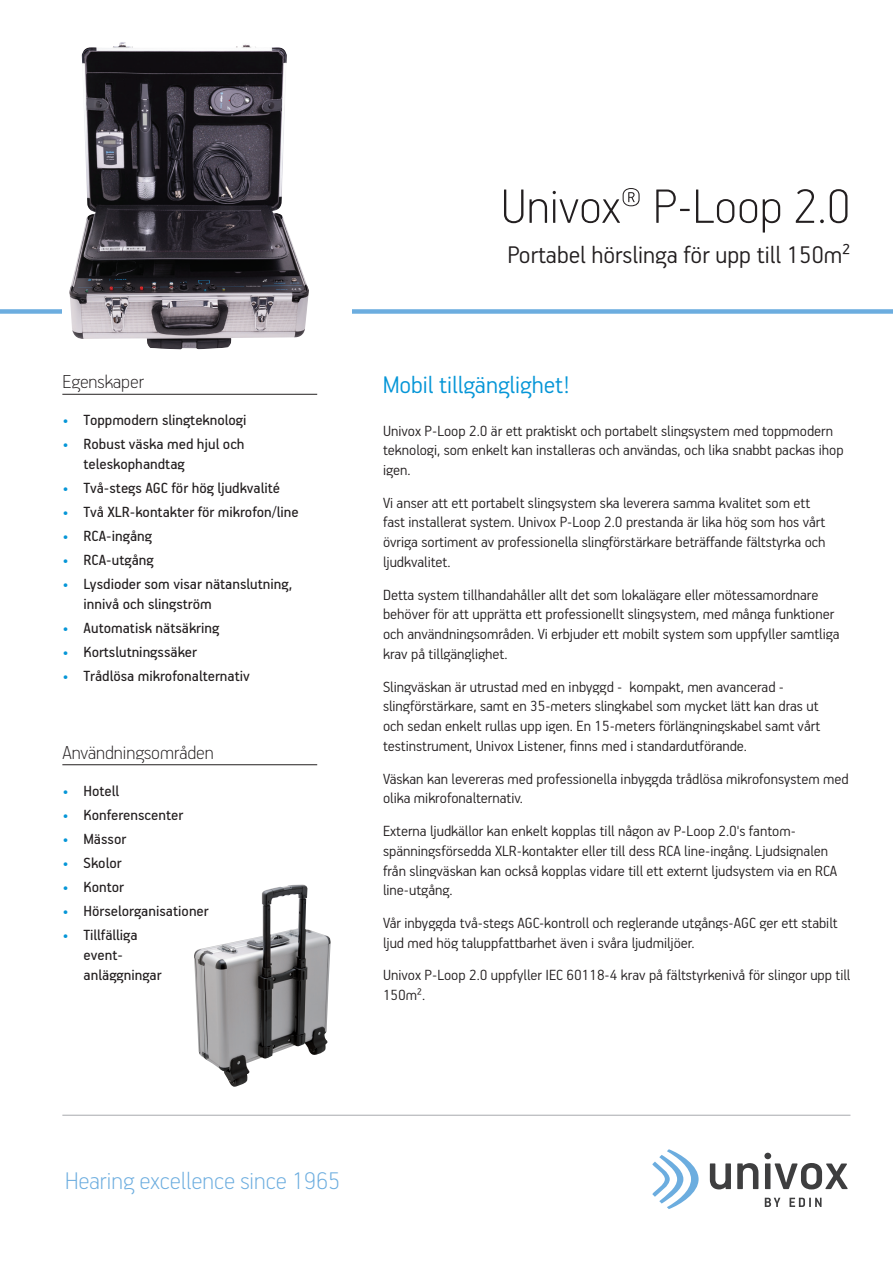
<style>
.page{position:relative;width:893px;height:1263px;background:#fff}
.page>*{position:absolute;margin:0;border:0;box-sizing:border-box;transform-origin:0 0}
.t1{font:100 54px "PF Handbook Pro";color:#231f20}
.t2{font:300 27px "PF Handbook Pro";color:#231f20}
.t3{font:100 27px "PF Handbook Pro";color:#6caddf}
.t4{font:300 27px "PF Handbook Pro";color:#0696d7}
.t5{font:100 21px "PF Handbook Pro";color:#231f20}
.t6{font:300 16.5px/19.8px "PF Handbook Pro";color:#231f20}
.t7{font:16.5px/19.8px "PF Handbook Pro";color:#231f20}
.s1{color:#0696d7}
</style>
<div class="page">
<hr style="left:62px;top:1115px;width:788px;height:1px;background:#a8a9ad">
<hr style="left:62px;top:394px;width:255px;height:1px;background:#231f20">
<hr style="left:62px;top:764px;width:255px;height:1px;background:#231f20">
<div style="left:0;top:309px;width:893px;height:5px;background:#6caddf"></div>
<svg style="left:710px;top:1163px;width:21px;height:26px"></svg>
<svg style="left:737px;top:1163px;width:21px;height:26px"></svg>
<svg style="left:764px;top:1153px;width:84px;height:36px"></svg>
<svg style="left:652px;top:1149px;width:47px;height:60px"></svg>
<svg style="left:765px;top:1198px;width:15px;height:9px"></svg>
<svg style="left:789px;top:1198px;width:32px;height:9px"></svg>
<img style="left:194px;top:884px;width:137px;height:203px">
<div style="left:62px;top:297px;width:290px;height:24px;background:#fff"></div>
<img style="left:69px;top:42px;width:240px;height:308px">
<p class="t5" style="left:62px;top:369px;width:83px">Egenskaper</p>
<p class="t7" style="left:62px;top:409px;width:186px"><span class="s1">•</span> Toppmodern slingteknologi</p>
<p class="t7" style="left:84px;top:434px;width:163px;text-indent:-21px"><span class="s1">•</span> Robust väska med hjul och teleskophandtag</p>
<p class="t7" style="left:62px;top:477px;width:219px"><span class="s1">•</span> Två-stegs AGC för hög ljudkvalité</p>
<p class="t7" style="left:62px;top:501px;width:238px"><span class="s1">•</span> Två XLR-kontakter för mikrofon/line</p>
<p class="t7" style="left:62px;top:526px;width:91px"><span class="s1">•</span> RCA-ingång</p>
<p class="t7" style="left:62px;top:550px;width:93px"><span class="s1">•</span> RCA-utgång</p>
<p class="t7" style="left:84px;top:574px;width:210px;text-indent:-21px"><span class="s1">•</span> Lysdioder som visar nätanslutning, innivå och slingström</p>
<p class="t7" style="left:62px;top:617px;width:158px"><span class="s1">•</span> Automatisk nätsäkring</p>
<p class="t7" style="left:62px;top:642px;width:136px"><span class="s1">•</span> Kortslutningssäker</p>
<p class="t7" style="left:62px;top:666px;width:189px"><span class="s1">•</span> Trådlösa mikrofonalternativ</p>
<p class="t5" style="left:62px;top:739px;width:153px">Användningsområden</p>
<p class="t7" style="left:62px;top:780px;width:58px"><span class="s1">•</span> Hotell</p>
<p class="t7" style="left:62px;top:804px;width:122px"><span class="s1">•</span> Konferenscenter</p>
<p class="t7" style="left:62px;top:828px;width:66px"><span class="s1">•</span> Mässor</p>
<p class="t7" style="left:62px;top:852px;width:61px"><span class="s1">•</span> Skolor</p>
<p class="t7" style="left:62px;top:876px;width:63px"><span class="s1">•</span> Kontor</p>
<p class="t7" style="left:62px;top:900px;width:148px"><span class="s1">•</span> Hörselorganisationer</p>
<p class="t7" style="left:84px;top:924px;width:80px;text-indent:-21px"><span class="s1">•</span> Tillfälliga event&shy;anläggningar</p>
<h1 class="t1" style="left:501px;top:174px;width:351px">Univox® P-Loop 2.0</h1>
<h2 class="t2" style="left:508px;top:238px;width:344px">Portabel hörslinga för upp till 150m²</h2>
<h2 class="t4" style="left:383px;top:368px;width:189px">Mobil tillgänglighet!</h2>
<p class="t6" style="left:383px;top:420px;width:462px">Univox P-Loop 2.0 är ett praktiskt och portabelt slingsystem med toppmodern teknologi, som enkelt kan installeras och användas, och lika snabbt packas ihop igen.</p>
<p class="t6" style="left:383px;top:492px;width:444px">Vi anser att ett portabelt slingsystem ska leverera samma kvalitet som ett fast installerat system. Univox P-Loop 2.0 prestanda är lika hög som hos vårt övriga sortiment av professionella slingförstärkare beträffande fältstyrka och ljudkvalitet.</p>
<p class="t6" style="left:383px;top:584px;width:458px">Detta system tillhandahåller allt det som lokalägare eller mötessamordnare behöver för att upprätta ett professionellt slingsystem, med många funktioner och användningsområden. Vi erbjuder ett mobilt system som uppfyller samtliga krav på tillgänglighet.</p>
<p class="t6" style="left:383px;top:676px;width:439px">Slingväskan är utrustad med en inbyggd - kompakt, men avancerad - slingförstärkare, samt en 35-meters slingkabel som mycket lätt kan dras ut och sedan enkelt rullas upp igen. En 15-meters förlängningskabel samt vårt testinstrument, Univox Listener, finns med i standardutförande.</p>
<p class="t6" style="left:383px;top:768px;width:467px">Väskan kan levereras med professionella inbyggda trådlösa mikrofonsystem med olika mikrofonalternativ.</p>
<p class="t6" style="left:383px;top:820px;width:456px">Externa ljudkällor kan enkelt kopplas till någon av P-Loop 2.0's fantom&shy;spänningsförsedda XLR-kontakter eller till dess RCA line-ingång. Ljudsignalen från slingväskan kan också kopplas vidare till ett externt ljudsystem via en RCA line-utgång.</p>
<p class="t6" style="left:383px;top:912px;width:456px">Vår inbyggda två-stegs AGC-kontroll och reglerande utgångs-AGC ger ett stabilt ljud med hög taluppfattbarhet även i svåra ljudmiljöer.</p>
<p class="t6" style="left:383px;top:964px;width:469px">Univox P-Loop 2.0 uppfyller IEC 60118-4 krav på fältstyrkenivå för slingor upp till<br>150m².</p>
<h2 class="t3" style="left:65px;top:1164px;width:277px">Hearing excellence since 1965</h2>
</div>
